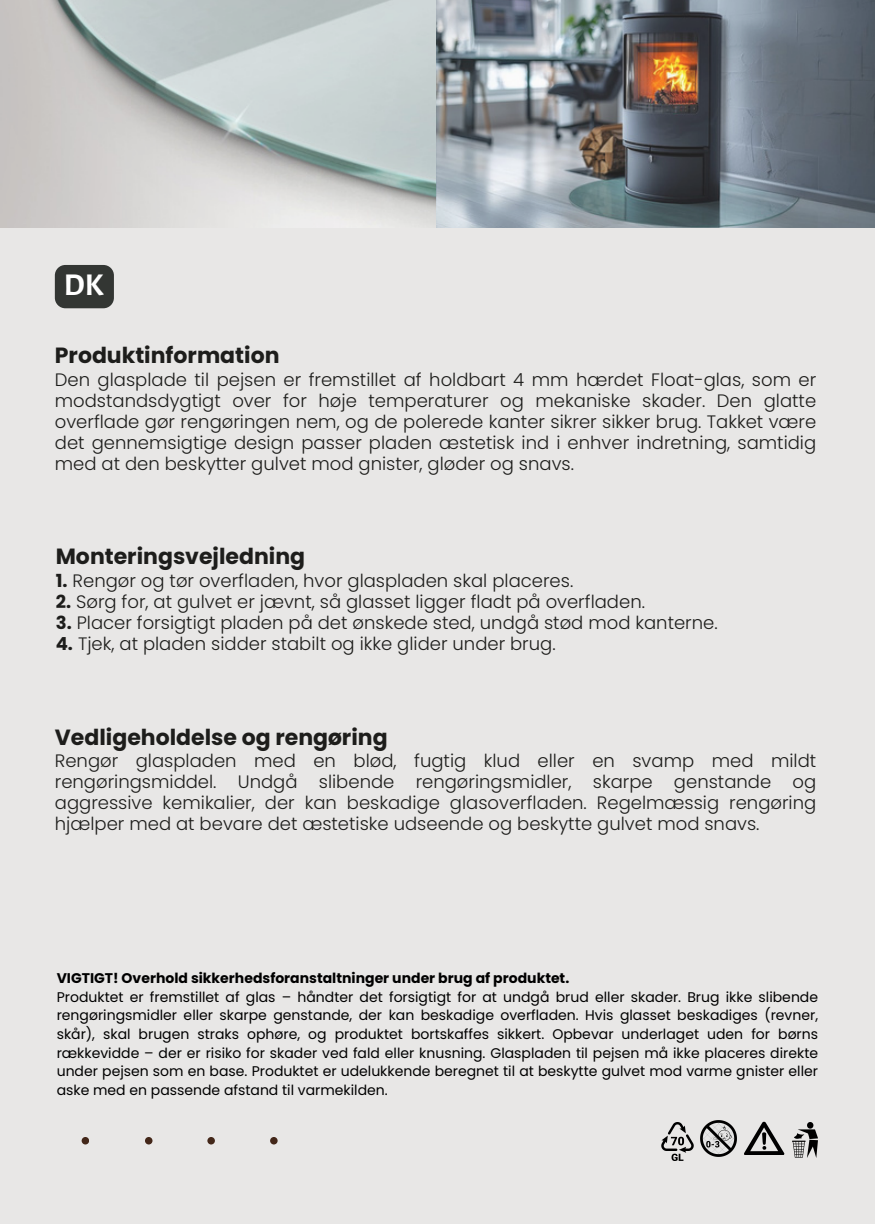
<style>
.page{position:relative;width:875px;height:1224px;background:#fff}
.page>*{position:absolute;margin:0;border:0;box-sizing:border-box;transform-origin:0 0}
.t1{font:700 32px "Alegreya Sans";color:#fff}
.t2{font:700 22px "Poppins";color:#1d1d1b}
.t3{font:300 18px/21px "Poppins";color:#1d1d1b;text-align:justify}
.t4{font:14px/18.6px "Poppins";color:#000;text-align:justify}
.t5{font:700 14px "Poppins";color:#000}
.s1{font-weight:700}
</style>
<div class="page">
<div style="left:0;top:0;width:874px;height:1224px;background:#e8e7e6"></div>
<img style="left:0;top:0;width:874px;height:228px">
<div style="left:82px;top:1137px;width:7px;height:8px;background:#432719;border-radius:50%"></div>
<div style="left:145px;top:1137px;width:7px;height:8px;background:#432719;border-radius:50%"></div>
<div style="left:207px;top:1137px;width:8px;height:8px;background:#432719;border-radius:50%"></div>
<div style="left:270px;top:1137px;width:7px;height:8px;background:#432719;border-radius:50%"></div>
<div style="left:55px;top:265px;width:58px;height:43px;background:#333633;border-radius:10px"></div>
<img style="left:661px;top:1123px;width:32px;height:37px">
<img style="left:700px;top:1121px;width:36px;height:36px">
<svg style="left:744px;top:1122px;width:40px;height:33px"></svg>
<img style="left:792px;top:1123px;width:25px;height:34px">
<p class="t1" style="left:64px;top:269px;width:41px">DK</p>
<p class="t2" style="left:55px;top:340px;width:226px">Produktinformation</p>
<p class="t3" style="left:55px;top:369px;width:762px">Den glasplade til pejsen er fremstillet af holdbart 4 mm hærdet Float-glas, som er modstandsdygtigt over for høje temperaturer og mekaniske skader. Den glatte overflade gør rengøringen nem, og de polerede kanter sikrer sikker brug. Takket være det gennemsigtige design passer pladen æstetisk ind i enhver indretning, samtidig med at den beskytter gulvet mod gnister, gløder og snavs.</p>
<p class="t2" style="left:56px;top:541px;width:251px">Monteringsvejledning</p>
<p class="t3" style="left:56px;top:570px;width:518px"><span class="s1">1.</span> Rengør og tør overfladen, hvor glaspladen skal placeres.</p>
<p class="t3" style="left:56px;top:591px;width:590px"><span class="s1">2.</span> Sørg for, at gulvet er jævnt, så glasset ligger fladt på overfladen.</p>
<p class="t3" style="left:56px;top:612px;width:663px"><span class="s1">3.</span> Placer forsigtigt pladen på det ønskede sted, undgå stød mod kanterne.</p>
<p class="t3" style="left:56px;top:633px;width:501px"><span class="s1">4.</span> Tjek, at pladen sidder stabilt og ikke glider under brug.</p>
<h2 class="t2" style="left:55px;top:721px;width:334px">Vedligeholdelse og rengøring</h2>
<h2 class="t3" style="left:55px;top:750px;width:762px">Rengør glaspladen med en blød, fugtig klud eller en svamp med mildt rengøringsmiddel. Undgå slibende rengøringsmidler, skarpe genstande og aggressive kemikalier, der kan beskadige glasoverfladen. Regelmæssig rengøring hjælper med at bevare det æstetiske udseende og beskytte gulvet mod snavs.</h2>
<p class="t5" style="left:57px;top:968px;width:514px">VIGTIGT! Overhold sikkerhedsforanstaltninger under brug af produktet.</p>
<h1 class="t4" style="left:57px;top:987px;width:762px">Produktet er fremstillet af glas – håndter det forsigtigt for at undgå brud eller skader. Brug ikke slibende rengøringsmidler eller skarpe genstande, der kan beskadige overfladen. Hvis glasset beskadiges (revner, skår), skal brugen straks ophøre, og produktet bortskaffes sikkert. Opbevar underlaget uden for børns rækkevidde – der er risiko for skader ved fald eller knusning. Glaspladen til pejsen må ikke placeres direkte under pejsen som en base. Produktet er udelukkende beregnet til at beskytte gulvet mod varme gnister eller aske med en passende afstand til varmekilden.</h1>
</div>
